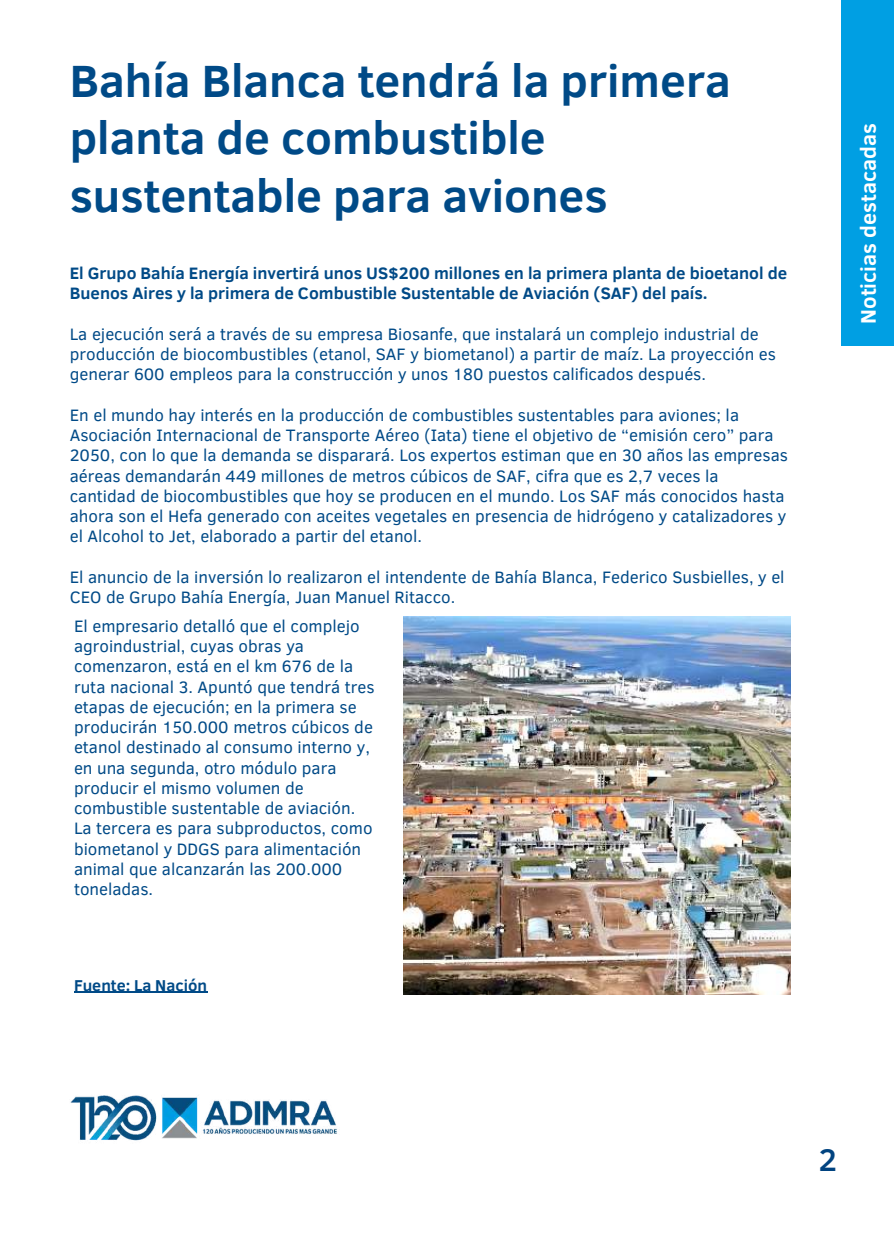
<style>
.page{position:relative;width:894px;height:1233px;background:#fff}
.page>*{position:absolute;margin:0;border:0;box-sizing:border-box;transform-origin:0 0}
.t1{font:700 46.35px/57.4px "Clear Sans";color:#004a87}
.t2{font:500 31.95px "Clear Sans";color:#004380}
.t3{font:700 21.6px "Clear Sans";color:#fff}
.t4{font:16.95px/20.2px "Clear Sans";color:#004a87}
.t5{font:700 16.95px/20.2px "Clear Sans";color:#004a87}
.t6{font:700 16.2px "Clear Sans";color:#004a87}
</style>
<div class="page">
<div style="left:841px;top:0;width:52px;height:346px;background:#009fe3"></div>
<img style="left:70px;top:1095px;width:267px;height:46px">
<img style="left:403px;top:617px;width:387px;height:378px">
<hr style="left:74px;top:992px;width:133px;height:1px;background:#004a87">
<h1 class="t1" style="left:70px;top:50px;width:662px">Bahía Blanca tendrá la primera planta de combustible sustentable para aviones</h1>
<p class="t5" style="left:70px;top:262px;width:718px">El Grupo Bahía Energía invertirá unos US$200 millones en la primera planta de bioetanol de<br>Buenos Aires y la primera de Combustible Sustentable de Aviación (SAF) del país.</p>
<p class="t4" style="left:70px;top:323px;width:707px">La ejecución será a través de su empresa Biosanfe, que instalará un complejo industrial de producción de biocombustibles (etanol, SAF y biometanol) a partir de maíz. La proyección es generar 600 empleos para la construcción y unos 180 puestos calificados después.</p>
<p class="t4" style="left:70px;top:404px;width:719px">En el mundo hay interés en la producción de combustibles sustentables para aviones; la Asociación Internacional de Transporte Aéreo (Iata) tiene el objetivo de “emisión cero” para 2050, con lo que la demanda se disparará. Los expertos estiman que en 30 años las empresas aéreas demandarán 449 millones de metros cúbicos de SAF, cifra que es 2,7 veces la cantidad de biocombustibles que hoy se producen en el mundo. Los SAF más conocidos hasta ahora son el Hefa generado con aceites vegetales en presencia de hidrógeno y catalizadores y el Alcohol to Jet, elaborado a partir del etanol.</p>
<p class="t4" style="left:70px;top:566px;width:716px">El anuncio de la inversión lo realizaron el intendente de Bahía Blanca, Federico Susbielles, y el<br>CEO de Grupo Bahía Energía, Juan Manuel Ritacco.</p>
<p class="t4" style="left:74px;top:615px;width:302px">El empresario detalló que el complejo agroindustrial, cuyas obras ya comenzaron, está en el km 676 de la ruta nacional 3. Apuntó que tendrá tres etapas de ejecución; en la primera se producirán 150.000 metros cúbicos de etanol destinado al consumo interno y, en una segunda, otro módulo para producir el mismo volumen de combustible sustentable de aviación.<br>La tercera es para subproductos, como biometanol y DDGS para alimentación animal que alcanzarán las 200.000 toneladas.</p>
<p class="t6" style="left:74px;top:973px;width:134px">Fuente: La Nación</p>
<p class="t3" style="left:852px;top:324px;width:202px;rotate:-90deg">Noticias destacadas</p>
<h2 class="t2" style="left:818px;top:1137px;width:20px">2</h2>
</div>
